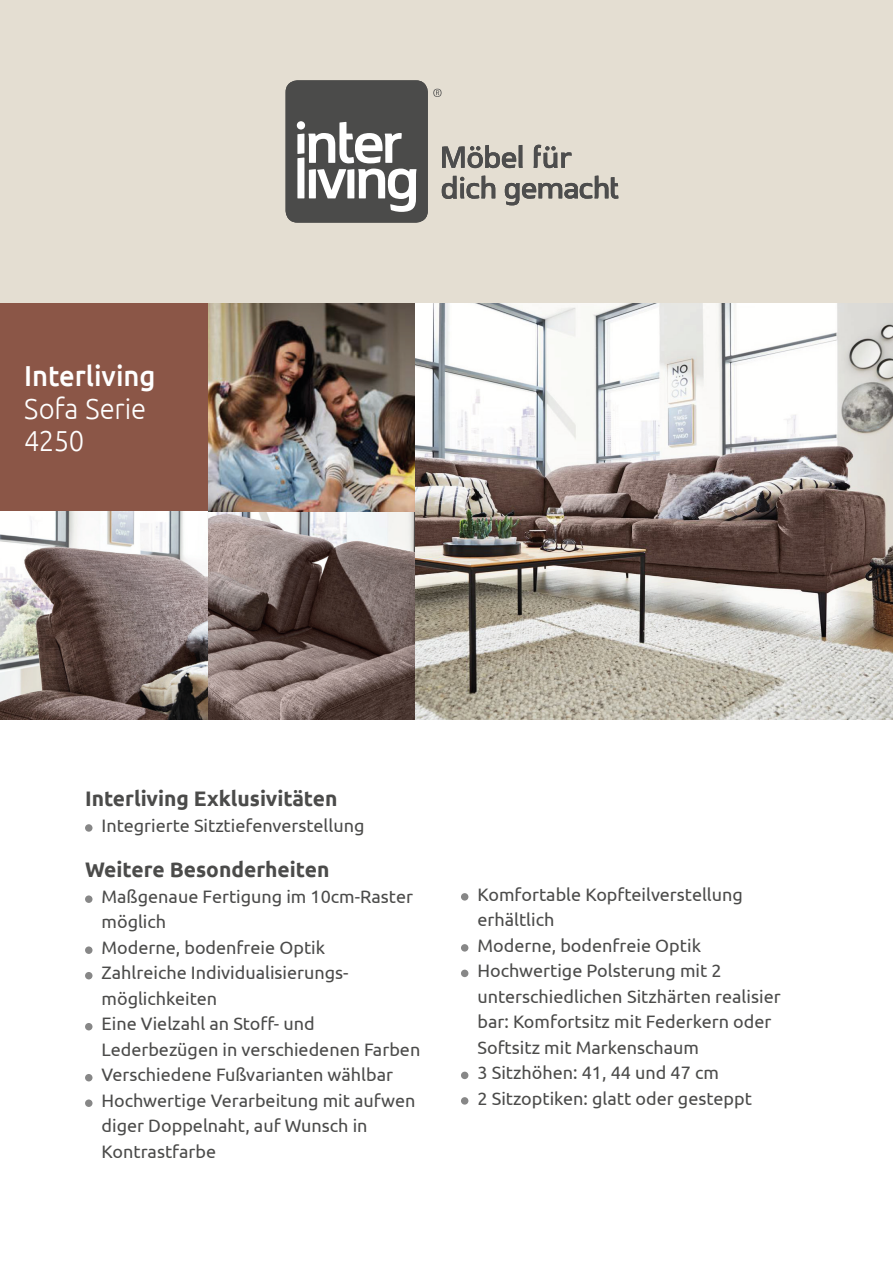
<style>
.page{position:relative;width:893px;height:1263px;background:#fff}
.page>*{position:absolute;margin:0;border:0;box-sizing:border-box;transform-origin:0 0}
.t1{font:300 28.8px/32.5px "Ubuntu";letter-spacing:-.005em;color:#fff;scale:.95 1}
.t2{font:500 28.8px "Ubuntu";letter-spacing:-.005em;color:#fff;scale:.95 1}
.t3{font:700 21px "Ubuntu";color:#4b4b4a}
.t4{font:18px/25.5px "Ubuntu";color:#4b4b4a}
</style>
<div class="page">
<div style="left:0;top:0;width:893px;height:719px;background:#e4ded2"></div>
<div style="left:286px;top:80px;width:142px;height:143px;background:#4b4b4a;border-radius:12px"></div>
<svg style="left:534px;top:145px;width:38px;height:23px"></svg>
<svg style="left:505px;top:176px;width:113px;height:29px"></svg>
<svg style="left:297px;top:121px;width:120px;height:91px"></svg>
<svg style="left:442px;top:145px;width:81px;height:23px"></svg>
<svg style="left:442px;top:176px;width:53px;height:23px"></svg>
<svg style="left:433px;top:89px;width:8px;height:8px"></svg>
<div style="left:85px;top:895px;width:8px;height:8px;background:#878787;border-radius:50%"></div>
<div style="left:85px;top:946px;width:8px;height:8px;background:#878787;border-radius:50%"></div>
<div style="left:85px;top:972px;width:8px;height:7px;background:#878787;border-radius:50%"></div>
<div style="left:85px;top:1023px;width:8px;height:7px;background:#878787;border-radius:50%"></div>
<div style="left:85px;top:1074px;width:8px;height:7px;background:#878787;border-radius:50%"></div>
<div style="left:85px;top:1099px;width:8px;height:8px;background:#878787;border-radius:50%"></div>
<div style="left:461px;top:893px;width:7px;height:7px;background:#878787;border-radius:50%"></div>
<div style="left:461px;top:944px;width:7px;height:7px;background:#878787;border-radius:50%"></div>
<div style="left:461px;top:970px;width:7px;height:7px;background:#878787;border-radius:50%"></div>
<div style="left:461px;top:1072px;width:7px;height:7px;background:#878787;border-radius:50%"></div>
<div style="left:461px;top:1097px;width:7px;height:7px;background:#878787;border-radius:50%"></div>
<div style="left:85px;top:824px;width:8px;height:8px;background:#878787;border-radius:50%"></div>
<img style="left:208px;top:303px;width:685px;height:416px">
<img style="left:208px;top:303px;width:208px;height:208px">
<img style="left:0;top:511px;width:208px;height:208px">
<div style="left:0;top:303px;width:208px;height:208px;background:#8b5647"></div>
<p class="t2" style="left:24px;top:357px;width:140px">Interliving</p>
<p class="t1" style="left:24px;top:391px;width:130px">Sofa Serie<br>4250</p>
<p class="t3" style="left:85px;top:786px;width:254px">Interliving Exklusivitäten</p>
<p class="t4" style="left:102px;top:812px;width:264px">Integrierte Sitztiefenverstellung</p>
<p class="t3" style="left:85px;top:857px;width:246px">Weitere Besonderheiten</p>
<p class="t4" style="left:102px;top:883px;width:313px">Maßgenaue Fertigung im 10cm-Raster möglich</p>
<p class="t4" style="left:102px;top:934px;width:225px">Moderne, bodenfreie Optik</p>
<p class="t4" style="left:102px;top:960px;width:249px">Zahlreiche Individualisierungs-</p>
<p class="t4" style="left:102px;top:985px;width:117px">möglichkeiten</p>
<p class="t4" style="left:102px;top:1011px;width:215px">Eine Vielzahl an Stoff- und</p>
<p class="t4" style="left:102px;top:1036px;width:320px">Lederbezügen in verschiedenen Farben</p>
<p class="t4" style="left:102px;top:1062px;width:293px">Verschiedene Fußvarianten wählbar</p>
<p class="t4" style="left:102px;top:1087px;width:315px">Hochwertige Verarbeitung mit aufwen diger Doppelnaht, auf Wunsch in</p>
<p class="t4" style="left:102px;top:1138px;width:116px">Kontrastfarbe</p>
<p class="t4" style="left:477px;top:881px;width:267px">Komfortable Kopfteilverstellung</p>
<p class="t4" style="left:477px;top:906px;width:78px">erhältlich</p>
<p class="t4" style="left:477px;top:932px;width:225px">Moderne, bodenfreie Optik</p>
<p class="t4" style="left:477px;top:957px;width:246px">Hochwertige Polsterung mit 2</p>
<p class="t4" style="left:477px;top:983px;width:305px">unterschiedlichen Sitzhärten realisier bar: Komfortsitz mit Federkern oder<br>Softsitz mit Markenschaum</p>
<p class="t4" style="left:477px;top:1059px;width:243px">3 Sitzhöhen: 41, 44 und 47 cm</p>
<p class="t4" style="left:477px;top:1085px;width:276px">2 Sitzoptiken: glatt oder gesteppt</p>
</div>
